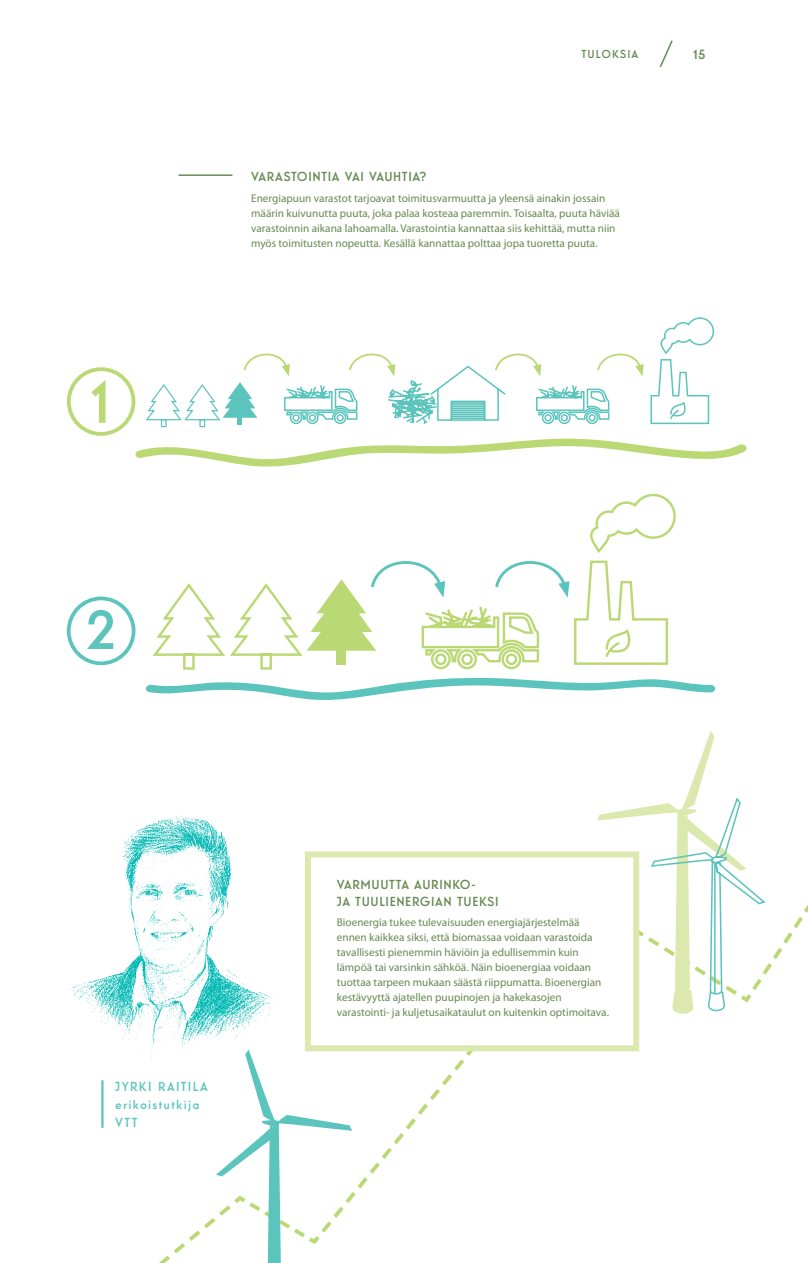
<style>
.page{position:relative;width:808px;height:1263px;background:#fff}
.page>*{position:absolute;margin:0;border:0;box-sizing:border-box;transform-origin:0 0}
.t1{font:500 60px "Guildford Pro";color:#bad874}
.t2{font:500 55.5px "Guildford Pro";color:#5ac4bd}
.t3{font:500 13.5px "Guildford Pro";color:#678a52}
.t4{font:500 12.75px/16.5px "Guildford Pro";letter-spacing:.05em;color:#678a52}
.t5{font:500 12.75px/18px "Guildford Pro";letter-spacing:.1em;color:#5ac4bd}
.t6{font:11.25px/15px "Myriad Pro";color:#678a52}
.t7{font:500 11.25px "Guildford Pro";letter-spacing:.1em;color:#678a52}
</style>
<div class="page">
<svg style="left:135px;top:438px;width:612px;height:29px"></svg>
<svg style="left:146px;top:677px;width:569px;height:23px"></svg>
<div style="left:67px;top:367px;width:68px;height:69px;border:4px solid #bad874;border-radius:50%"></div>
<div style="left:67px;top:596px;width:68px;height:69px;border:4px solid #5ac4bd;border-radius:50%"></div>
<div style="left:305px;top:851px;width:334px;height:200px;background:#fff;border:6px solid #dce9ae"></div>
<img style="left:68px;top:815px;width:263px;height:234px">
<hr style="left:101px;top:1080px;width:3px;height:48px;background:#5ac4bd">
<svg style="left:650px;top:317px;width:65px;height:108px"></svg>
<svg style="left:152px;top:493px;width:524px;height:177px"></svg>
<svg style="left:145px;top:353px;width:499px;height:75px"></svg>
<hr style="left:179px;top:174px;width:53px;height:2px;background:#678a52">
<svg style="left:151px;top:1049px;width:201px;height:214px"></svg>
<svg style="left:597px;top:731px;width:211px;height:283px"></svg>
<svg style="left:659px;top:40px;width:14px;height:28px"></svg>
<h1 class="t1" style="left:93px;top:361px;width:18px">1</h1>
<h2 class="t2" style="left:86px;top:592px;width:31px">2</h2>
<p class="t7" style="left:581px;top:46px;width:58px">TULOKSIA</p>
<p class="t3" style="left:694px;top:45px;width:13px">15</p>
<p class="t4" style="left:251px;top:168px;width:177px">VARASTOINTIA VAI VAUHTIA?</p>
<p class="t6" style="left:251px;top:191px;width:370px">Energiapuun varastot tarjoavat toimitusvarmuutta ja yleensä ainakin jossain määrin kuivunutta puuta, joka palaa kosteaa paremmin. Toisaalta, puuta häviää varastoinnin aikana lahoamalla. Varastointia kannattaa siis kehittää, mutta niin myös toimitusten nopeutta. Kesällä kannattaa polttaa jopa tuoretta puuta.</p>
<p class="t5" style="left:115px;top:1077px;width:94px">JYRKI RAITILA erikoistutkija<br>VTT</p>
<p class="t4" style="left:337px;top:876px;width:163px">VARMUUTTA AURINKO-<br>JA TUULIENERGIAN TUEKSI</p>
<p class="t6" style="left:337px;top:915px;width:273px">Bioenergia tukee tulevaisuuden energiajärjestelmää ennen kaikkea siksi, että biomassaa voidaan varastoida tavallisesti pienemmin häviöin ja edullisemmin kuin lämpöä tai varsinkin sähköä. Näin bioenergiaa voidaan tuottaa tarpeen mukaan säästä riippumatta. Bioenergian kestävyyttä ajatellen puupinojen ja hakekasojen varastointi- ja kuljetusaikataulut on kuitenkin optimoitava.</p>
</div>
